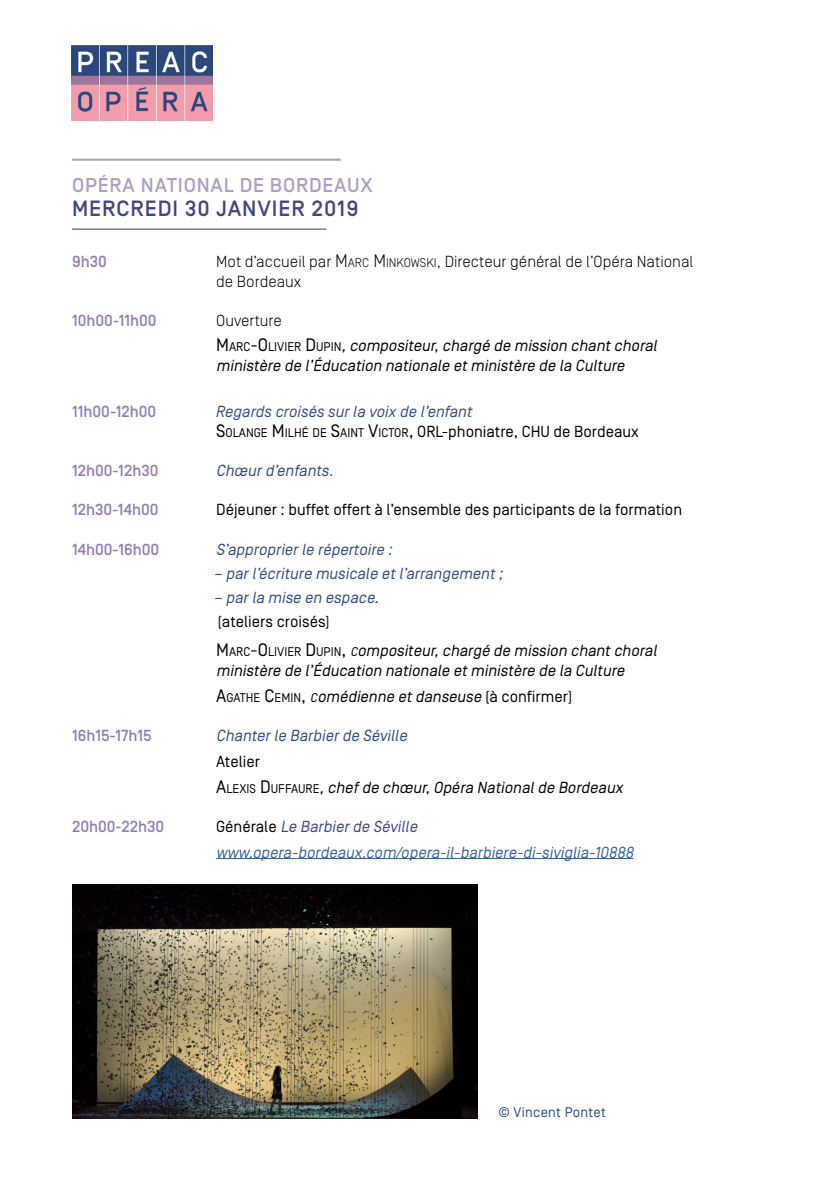
<style>
.page{position:relative;width:840px;height:1191px;background:#fff}
.page>*{position:absolute;margin:0;border:0;box-sizing:border-box;transform-origin:0 0}
.t1{font:500 22px "Simplon BP";letter-spacing:.04em;color:#3e4981}
.t2{font:500 20px "Simplon BP";letter-spacing:.04em;color:#b09ec9}
.t3{font:italic 16px/25.6px "Simplon BP Regular";color:#000}
.t4{font:italic 16px "Simplon BP Regular";color:#314a89}
.t5{font:italic 16px/20px "Simplon BP Regular";color:#314a89}
.t6{font:italic 16px/25.6px "Simplon BP Regular";color:#3b629b}
.t7{font:500 16px "Simplon BP";color:#947db5}
.t8{font:300 16px/20px "Simplon BP";color:#000}
.t9{font:16px "Simplon BP Regular";color:#000}
.t10{font:14px "Simplon BP Regular";letter-spacing:.02em;color:#314a89}
.s1{font-size:18px}
.s2{font-size:12.6px}
.s3{font-style:normal;font-size:18px}
.s4{font-style:normal;font-size:12.6px}
.s5{font-style:normal;font-size:18px;color:#000}
.s6{font-style:normal;font-size:12.6px;color:#000}
.s7{font-style:normal;color:#000}
.s8{font-style:normal}
.s9{color:#314a89}
</style>
<div class="page">
<hr style="left:72px;top:159px;width:268px;height:2px;background:#a7a9bb">
<hr style="left:72px;top:229px;width:254px;height:1px;background:#3e4981">
<hr style="left:216px;top:858px;width:417px;height:1px;background:#3b629b">
<img style="left:71px;top:45px;width:141px;height:75px">
<img style="left:72px;top:884px;width:405px;height:235px">
<p class="t2" style="left:72px;top:174px;width:302px">OPÉRA NATIONAL DE BORDEAUX</p>
<h1 class="t1" style="left:72px;top:196px;width:288px">MERCREDI 30 JANVIER 2019</h1>
<p class="t7" style="left:72px;top:252px;width:36px">9h30</p>
<p class="t8" style="left:216px;top:251px;width:478px">Mot d’accueil par <span class="s1">M</span><span class="s2">ARC</span> <span class="s1">M</span><span class="s2">INKOWSKI</span>, Directeur général de l’Opéra National de Bordeaux</p>
<p class="t7" style="left:72px;top:311px;width:86px">10h00-11h00</p>
<p class="t8" style="left:216px;top:310px;width:67px">Ouverture</p>
<p class="t3" style="left:216px;top:336px;width:445px;line-height:20px"><span class="s3">M</span> <span class="s4">A R C</span> <span class="s3">- O</span> <span class="s4">L I V I E R</span> <span class="s3">D</span> <span class="s4">U P I N</span> ,compositeur,chargé de mission chantchoral ministère de l’Éducation nationale etministère de la Culture</p>
<p class="t7" style="left:72px;top:402px;width:86px">11h00-12h00</p>
<p class="t5" style="left:216px;top:401px;width:424px">Regards croisés sur la voix de l’enfant<br><span class="s5">S</span><span class="s6">OLANGE</span> <span class="s5">M</span><span class="s6">ILHÉ DE</span> <span class="s5">S</span><span class="s6">AINT</span> <span class="s5">V</span><span class="s6">ICTOR</span><span class="s5">,</span> <span class="s7">ORL-phoniatre, CHU de Bordeaux</span></p>
<p class="t7" style="left:72px;top:461px;width:88px">12h00-12h30</p>
<p class="t4" style="left:216px;top:461px;width:122px">Chœurd’enfants.</p>
<p class="t7" style="left:72px;top:500px;width:88px">12h30-14h00</p>
<p class="t9" style="left:216px;top:500px;width:467px">Déjeuner : buffet offert à l’ensemble des participants de la formation</p>
<p class="t7" style="left:72px;top:540px;width:89px">14h00-16h00</p>
<p class="t4" style="left:216px;top:540px;width:181px">S’approprierle répertoire :</p>
<p class="t4" style="left:214px;top:564px;width:293px">– parl’écriture musicale etl’arrangement;</p>
<p class="t4" style="left:214px;top:588px;width:170px">– parla mise en espace.</p>
<p class="t3" style="left:216px;top:606px;width:445px;line-height:29.6px"><span class="s8">(ateliers croisés)<br></span><span class="s3">M</span> <span class="s4">A R C</span> <span class="s3">- O</span> <span class="s4">L I V I E R</span> <span class="s3">D</span> <span class="s4">U P I N</span> <span class="s3">,</span> <span class="s2">C</span>ompositeur,chargé de mission chantchoral</p>
<p class="t3" style="left:216px;top:658px;width:413px">ministère de l’Éducation nationale etministère de la Culture<br><span class="s3">A</span><span class="s4">GATHE</span> <span class="s3">C</span><span class="s4">EMIN</span><span class="s3">,</span> <span class="s2">C</span>omédienne etdanseuse <span class="s8">(à confirmer)</span></p>
<p class="t7" style="left:72px;top:726px;width:81px">16h15-17h15</p>
<p class="t4" style="left:216px;top:726px;width:195px">Chanterle Barbierde Séville</p>
<p class="t3" style="left:216px;top:748px;width:411px"><span class="s8">Atelier<br></span><span class="s3">A</span> <span class="s4">L E X I S</span> <span class="s3">D</span> <span class="s4">U F FA U R E</span> ,chefde chœur,Opéra Nationalde Bordeaux</p>
<p class="t7" style="left:72px;top:817px;width:94px">20h00-22h30</p>
<p class="t6" style="left:216px;top:813px;width:422px"><span class="s7">G é n é r a l e</span> <span class="s9">Le Barbierde Séville </span>www.opera-bordeaux.com/opera-il-barbiere-di-siviglia-10888</p>
<p class="t10" style="left:498px;top:1104px;width:109px">© Vincent Pontet</p>
</div>
